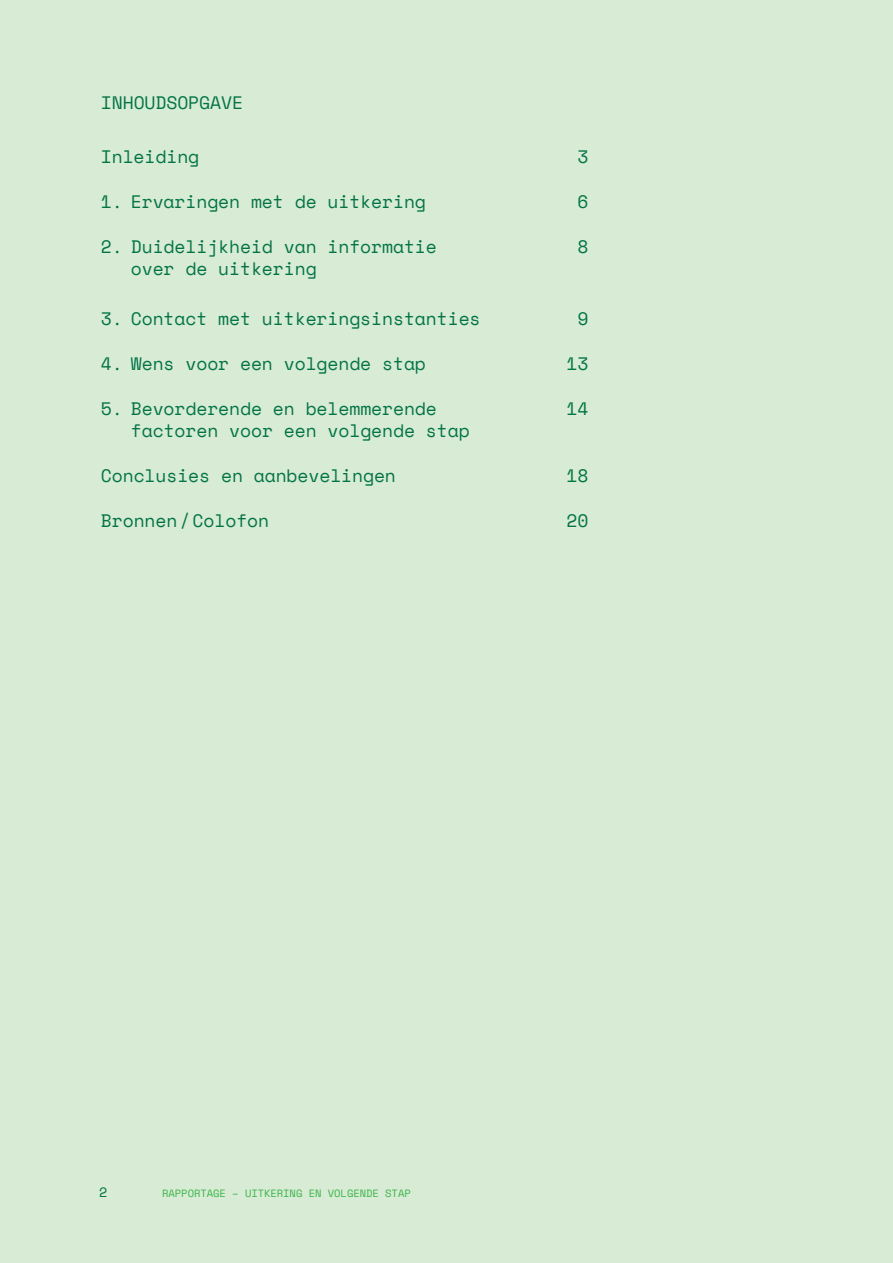
<style>
.page{position:relative;width:893px;height:1263px;background:#d8ebd4}
.page>*{position:absolute;margin:0;border:0;box-sizing:border-box;transform-origin:0 0}
.t1{font:18px "Space Mono";letter-spacing:-.005em;color:#017446}
.t2{font:13.5px "Space Mono";color:#017446}
.t3{font:10.5px "Space Mono";letter-spacing:-.005em;color:#3ab54a}
</style>
<div class="page">
<p class="t1" style="left:101px;top:89px;width:144px">INHOUDSOPGAVE</p>
<p class="t1" style="left:101px;top:143px;width:100px">Inleiding</p>
<p class="t1" style="left:577px;top:143px;width:13px">3</p>
<p class="t1" style="left:101px;top:188px;width:327px">1. Ervaringen met de uitkering</p>
<p class="t1" style="left:577px;top:188px;width:13px">6</p>
<p class="t1" style="left:101px;top:233px;width:338px">2. Duidelijkheid van informatie</p>
<p class="t1" style="left:577px;top:233px;width:13px">8</p>
<p class="t1" style="left:131px;top:255px;width:187px">over de uitkering</p>
<p class="t1" style="left:101px;top:305px;width:381px">3. Contact met uitkeringsinstanties</p>
<p class="t1" style="left:577px;top:305px;width:13px">9</p>
<p class="t1" style="left:101px;top:350px;width:327px">4. Wens voor een volgende stap</p>
<p class="t1" style="left:566px;top:350px;width:23px">13</p>
<p class="t1" style="left:101px;top:395px;width:338px">5. Bevorderende en belemmerende</p>
<p class="t1" style="left:566px;top:395px;width:23px">14</p>
<p class="t1" style="left:131px;top:417px;width:340px">factoren voor een volgende stap</p>
<p class="t1" style="left:101px;top:462px;width:297px">Conclusies en aanbevelingen</p>
<p class="t1" style="left:566px;top:462px;width:23px">18</p>
<p class="t1" style="left:101px;top:507px;width:170px">Bronnen/Colofon</p>
<p class="t1" style="left:566px;top:507px;width:23px">20</p>
<p class="t2" style="left:99px;top:1182px;width:10px">2</p>
<p class="t3" style="left:162px;top:1186px;width:250px">RAPPORTAGE – UITKERING EN VOLGENDE STAP</p>
</div>
